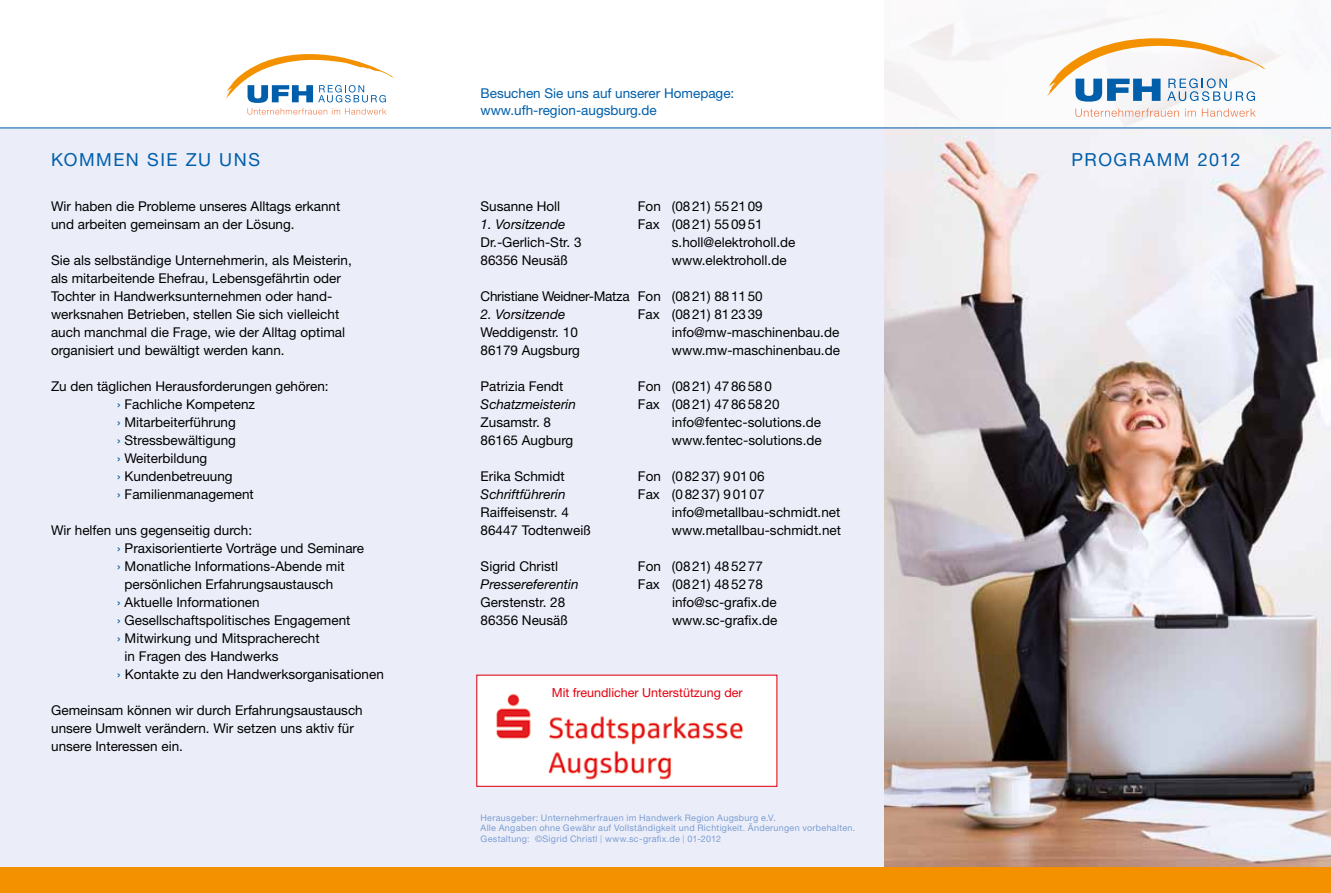
<style>
.page{position:relative;width:1331px;height:893px;background:#fff}
.page>*{position:absolute;margin:0;border:0;box-sizing:border-box;transform-origin:0 0}
.t1{font:18px "Helvetica Neue LT";letter-spacing:.075em;color:#005eab}
.t2{font:13.5px/18px "Helvetica Neue LT";color:#000}
.t3{font:italic 13.5px "Helvetica Neue LT";color:#000}
.t4{font:13.5px/16.5px "Helvetica Neue LT";color:#005eab}
.t5{font:13.5px "Helvetica Neue LT";letter-spacing:-.02em;color:#000}
.t6{font:12.45px "Helvetica Neue LT";color:#e3000f}
.t7{font:9px/10.8px "Helvetica Neue LT";letter-spacing:.035em;color:#7c9dd2}
.s1{color:#005eab}
.s2{font-family:"Rotis Semi Sans";font-weight:300}
</style>
<div class="page">
<div style="left:0;top:128px;width:1331px;height:763px;background:#ebeef9"></div>
<img style="left:884px;top:127px;width:447px;height:740px">
<hr style="left:0;top:128px;width:1331px;height:1px;background:#005eab">
<div style="left:476px;top:675px;width:301px;height:112px;background:#fff;border:1px solid #e3000f"></div>
<img style="left:496px;top:693px;width:248px;height:87px">
<svg style="left:1047px;top:38px;width:219px;height:64px"></svg>
<svg style="left:1075px;top:109px;width:104px;height:8px"></svg>
<svg style="left:1185px;top:109px;width:11px;height:8px"></svg>
<svg style="left:1202px;top:109px;width:54px;height:8px"></svg>
<svg style="left:225px;top:54px;width:169px;height:61px"></svg>
<div style="left:0;top:867px;width:1331px;height:26px;background:#f39100"></div>
<h1 class="t1" style="left:51px;top:149px;width:44px">Kommen</h1>
<h1 class="t1" style="left:147px;top:149px;width:87px">Sie zu uns</h1>
<p class="t2" style="left:51px;top:197px;width:291px">Wir haben die Probleme unseres Alltags erkannt und arbeiten gemeinsam an der Lösung.</p>
<p class="t2" style="left:51px;top:251px;width:302px">Sie als selbständige Unternehmerin, als Meisterin, als mitarbeitende Ehefrau, Lebensgefährtin oder Tochter in Handwerksunternehmen oder hand&shy;werksnahen Betrieben, stellen Sie sich vielleicht auch manchmal die Frage, wie der Alltag optimal organisiert und bewältigt werden kann.</p>
<p class="t2" style="left:117px;top:377px;width:213px;text-indent:-66px">Zu den täglichen Herausforderungen gehören: <span class="s1">›</span> Fachliche Kompetenz<br><span class="s1">›</span> Mitarbeiterführung<br><span class="s1">›</span> Stressbewältigung<br><span class="s1">›</span> Weiterbildung<br><span class="s1">›</span> Kundenbetreuung<br><span class="s1">›</span> Familienmanagement</p>
<p class="t2" style="left:51px;top:521px;width:203px">Wir helfen uns gegenseitig durch:</p>
<p class="t2" style="left:117px;top:539px;width:249px"><span class="s1">›</span> Praxisorientierte Vorträge und Seminare</p>
<p class="t2" style="left:117px;top:557px;width:229px"><span class="s1">›</span> Monatliche I nformations-Abende mit</p>
<p class="t2" style="left:125px;top:575px;width:210px">persönlichen Erfahrungsaustausch</p>
<p class="t2" style="left:117px;top:593px;width:144px"><span class="s1">›</span> Aktuelle I nformationen</p>
<p class="t2" style="left:117px;top:611px;width:235px"><span class="s1">›</span> Gesellschaftspolitisches Engagement</p>
<p class="t2" style="left:117px;top:629px;width:204px"><span class="s1">›</span> Mitwirkung und Mitspracherecht</p>
<p class="t2" style="left:125px;top:647px;width:156px">in Fragen des Handwerks</p>
<p class="t2" style="left:117px;top:665px;width:268px"><span class="s1">›</span> Kontakte zu den Handwerksorganisationen</p>
<p class="t2" style="left:51px;top:701px;width:313px">Gemeinsam können wir durch Erfahrungsaustausch unsere Umwelt verändern. Wir setzen uns aktiv für unsere I nteressen ein.</p>
<p class="t4" style="left:480px;top:85px;width:255px">Besuchen Sie uns auf unserer Homepage: www.ufh-region-augsburg.de</p>
<p class="t2" style="left:480px;top:197px;width:81px">Susanne Holl</p>
<p class="t2" style="left:638px;top:197px;width:126px">Fon (0821) 552109</p>
<p class="t3" style="left:480px;top:216px;width:86px">1. Vorsitzende</p>
<p class="t2" style="left:638px;top:215px;width:126px">Fax (0821) 550951</p>
<p class="t2" style="left:480px;top:233px;width:103px">Dr.-Gerlich-Str. 3</p>
<p class="t2" style="left:672px;top:233px;width:125px">s.holl@elektroholl.de</p>
<p class="t2" style="left:480px;top:251px;width:89px">86356 Neusäß</p>
<p class="t2" style="left:672px;top:251px;width:116px">www.elektroholl.de</p>
<p class="t5" style="left:480px;top:288px;width:284px">Christiane Weidner-Matza Fon (0821) 881150</p>
<p class="t3" style="left:481px;top:306px;width:86px">2. Vorsitzende</p>
<p class="t2" style="left:638px;top:305px;width:126px">Fax (0821) 812339</p>
<p class="t2" style="left:481px;top:323px;width:99px">Weddigenstr. 10</p>
<p class="t2" style="left:672px;top:323px;width:169px">info@mw-maschinenbau.de</p>
<p class="t2" style="left:481px;top:341px;width:101px">86179 Augsburg</p>
<p class="t2" style="left:672px;top:341px;width:170px">www.mw-maschinenbau.de</p>
<p class="t2" style="left:481px;top:377px;width:84px">Patrizia Fendt</p>
<p class="t2" style="left:638px;top:377px;width:136px">Fon (0821) 4786580</p>
<p class="t3" style="left:481px;top:396px;width:97px">Schatzmeisterin</p>
<p class="t2" style="left:638px;top:395px;width:143px">Fax (0821) 47865820</p>
<p class="t2" style="left:481px;top:413px;width:72px">Zusamstr. 8</p>
<p class="t2" style="left:672px;top:413px;width:151px">info@fentec-solutions.de</p>
<p class="t2" style="left:481px;top:431px;width:94px">86165 Augburg</p>
<p class="t2" style="left:672px;top:431px;width:151px">www.fentec-solutions.de</p>
<p class="t2" style="left:481px;top:467px;width:86px">Erika Schmidt</p>
<p class="t2" style="left:638px;top:467px;width:128px">Fon (08237) 90106</p>
<p class="t3" style="left:481px;top:486px;width:87px">Schriftführerin</p>
<p class="t2" style="left:638px;top:485px;width:128px">Fax (08237) 90107</p>
<p class="t2" style="left:481px;top:503px;width:90px">Raiffeisenstr. 4</p>
<p class="t2" style="left:672px;top:503px;width:170px">info@metallbau-schmidt.net</p>
<p class="t2" style="left:481px;top:521px;width:112px">86447 Todtenweiß</p>
<p class="t2" style="left:672px;top:521px;width:171px">www.metallbau-schmidt.net</p>
<p class="t2" style="left:481px;top:557px;width:79px">Sigrid Christl</p>
<p class="t2" style="left:638px;top:557px;width:126px">Fon (0821) 485277</p>
<p class="t3" style="left:481px;top:576px;width:99px">Pressereferentin</p>
<p class="t2" style="left:638px;top:575px;width:126px">Fax (0821) 485278</p>
<p class="t2" style="left:481px;top:593px;width:86px">Gerstenstr. 28</p>
<p class="t2" style="left:672px;top:593px;width:106px">info@sc-grafix.de</p>
<p class="t2" style="left:481px;top:611px;width:89px">86356 Neusäß</p>
<p class="t2" style="left:672px;top:611px;width:107px">www.sc-grafix.de</p>
<p class="t6" style="left:552px;top:685px;width:192px">Mit freundlicher Unterstützung der</p>
<p class="t7" style="left:480px;top:812px;width:376px">Herausgeber: Unternehmerfrauen im Handwerk Region Augsburg e.V.<br>Alle Angaben ohne Gewähr auf Vollständigkeit und Richtigkeit. Änderungen vorbehalten.<br>Gestaltung: ©Sigrid Christl <span class="s2">|</span> www.sc-grafix.de <span class="s2">|</span> 01-2012</p>
<h1 class="t1" style="left:1071px;top:149px;width:58px">programm</h1>
<h1 class="t1" style="left:1198px;top:149px;width:44px">2012</h1>
</div>
